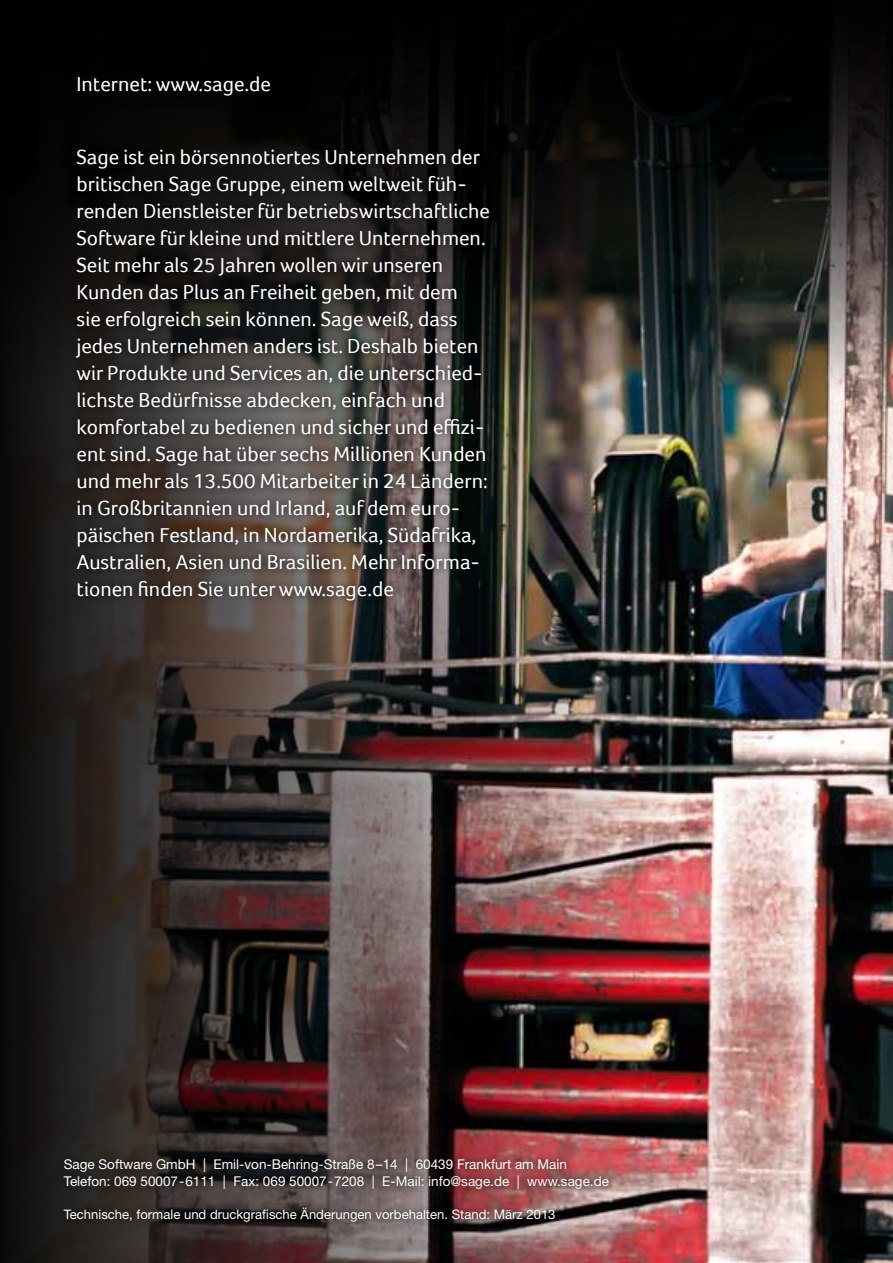
<style>
.page{position:relative;width:893px;height:1263px;background:#fff}
.page>*{position:absolute;margin:0;border:0;box-sizing:border-box;transform-origin:0 0}
.t1{font:21px/27px "Foco";color:#fff}
.t2{font:13.5px/16.5px "Helvetica Neue";color:#fff}
.t3{font:13.05px "Helvetica Neue LT Std";color:#fff}
</style>
<div class="page">
<img style="left:668px;top:393px;width:225px;height:870px">
<svg style="left:668px;top:0;width:225px;height:393px;background:#20211e"></svg>
<img style="left:0;top:0;width:668px;height:1263px">
<div style="left:57px;top:1151px;width:560px;height:78px;background:#000;opacity:.75"></div>
<div style="left:69px;top:142px;width:428px;height:466px;background:#000;opacity:.75"></div>
<p class="t1" style="left:77px;top:71px;width:196px">Internet: www.sage.de</p>
<p class="t1" style="left:77px;top:143px;width:415px">Sage ist ein börsennotiertes Unternehmen der britischen Sage Gruppe, einem weltweit füh&shy;renden Dienstleister für betriebswirtschaftliche Software für kleine und mittlere Unternehmen.<br>Seit mehr als 25 Jahren wollen wir unseren Kunden das Plus an Freiheit geben, mit dem<br>sie erfolgreich sein können. Sage weiß, dass jedes Unternehmen anders ist. Deshalb bieten wir Produkte und Services an, die unterschied&shy;lichste Bedürfnisse abdecken, einfach und komfortabel zu bedienen und sicher und effizi&shy;ent sind. Sage hat über sechs Millionen Kunden und mehr als 13.500 Mitarbeiter in 24 Ländern: in Großbritannien und Irland, auf dem euro&shy;päischen Festland, in Nordamerika, Südafrika, Australien, Asien und Brasilien. Mehr Informa&shy;tionen finden Sie unter www.sage.de</p>
<p class="t2" style="left:64px;top:1156px;width:547px">Sage Software GmbH | Emil-von-Behring-Straße 8–14 | 60439 Frankfurt am Main<br>Telefon: 069 50007 - 6111 | Fax: 069 50007 - 7208 | E-Mail: info@sage.de | www.sage.de</p>
<p class="t3" style="left:64px;top:1206px;width:493px">Technische, formale und druckgrafische Änderungen vorbehalten. Stand: März 2013</p>
</div>
